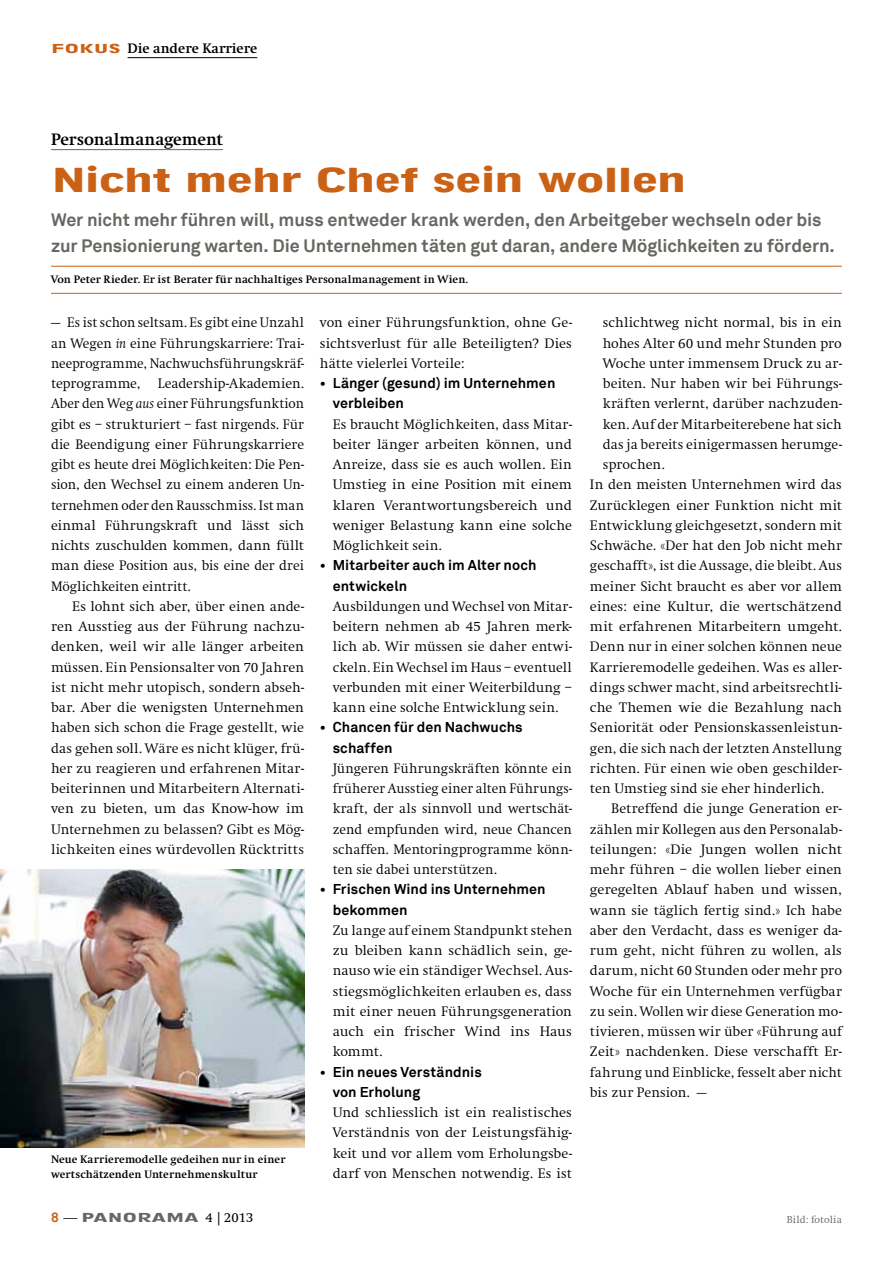
<style>
.page{position:relative;width:893px;height:1263px;background:#fff}
.page>*{position:absolute;margin:0;border:0;box-sizing:border-box;transform-origin:0 0}
.t1{font:36px "Rundfunk Grotesk Com";letter-spacing:-.035em;color:#cb6114;scale:1.35 1}
.t2{font:700 18px/25.5px "Akkurat";letter-spacing:-.005em;color:#666761}
.t3{font:700 17.25px "Swift";color:#000}
.t4{font:300 14.25px/20.2px "Swift";letter-spacing:.01em;color:#000;text-align:justify}
.t5{font:300 14.25px/20.2px "Swift";letter-spacing:.01em;color:#000;text-align:justify;scale:.96 1}
.t6{font:700 14.25px/20.2px "Akkurat";letter-spacing:.005em;color:#000}
.t7{font:700 14.25px "Swift";letter-spacing:.005em;color:#000}
.t8{font:13.5px "Rundfunk Grotesk Com";color:#666761;scale:1.5 1}
.t9{font:700 11.25px/15px "Swift";letter-spacing:.015em;color:#000}
.t10{font:300 10.5px "Swift";letter-spacing:.005em;color:#666761}
.s1{font-family:"Rundfunk Grotesk Com";font-weight:400;font-size:13.5px;color:#cb6114}
.s2{font-style:italic}
.s3{font-family:"Akkurat";font-weight:700;color:#cb6114}
.s4{font-family:"Swift";font-weight:300;color:#000}
.s5{font-family:"Swift Com";color:#000}
</style>
<div class="page">
<hr style="left:128px;top:57px;width:129px;height:1px;background:#000">
<hr style="left:51px;top:149px;width:172px;height:1px;background:#666761">
<hr style="left:51px;top:266px;width:791px;height:1px;background:#cb6114">
<hr style="left:51px;top:293px;width:791px;height:1px;background:#cb6114">
<img style="left:0;top:870px;width:304px;height:277px">
<p class="t7" style="left:51px;top:41px;width:208px"><span class="s1">FOKUS</span> Die andere Karriere</p>
<p class="t3" style="left:51px;top:130px;width:173px">Personalmanagement</p>
<h1 class="t1" style="left:51px;top:160px;width:472px">Nicht mehr Chef sein wollen</h1>
<p class="t2" style="left:51px;top:207px;width:785px">Wer nicht mehr führen will, muss entweder krank werden, den Arbeitgeber wechseln oder bis zur Pensionierung warten. Die Unternehmen täten gut daran, andere Möglichkeiten zu fördern.</p>
<p class="t9" style="left:51px;top:272px;width:418px">Von Peter Rieder. Er ist Berater für nachhaltiges Personalmanagement in Wien.</p>
<p class="t5" style="left:51px;top:313px;width:265px">— Es ist schon seltsam. Es gibt eine Unzahl an Wegen <span class="s2">in</span> eine Führungskarriere: Trai&shy;neeprogramme, Nachwuchsführungskräf&shy;teprogramme, Leadership-Akademien.<br>Aber den Weg <span class="s2">aus</span> einer Führungsfunktion gibt es – strukturiert – fast nirgends. Für die Beendigung einer Führungskarriere gibt es heute drei Möglichkeiten: Die Pen&shy;sion, den Wechsel zu einem anderen Un&shy;ternehmen oder den Rausschmiss. Ist man einmal Führungskraft und lässt sich nichts zuschulden kommen, dann füllt man diese Position aus, bis eine der drei Möglichkeiten eintritt.</p>
<p class="t4" style="left:51px;top:596px;width:255px;text-indent:21px">Es lohnt sich aber, über einen ande&shy;ren Ausstieg aus der Führung nachzu&shy;denken, weil wir alle länger arbeiten müssen. Ein Pensionsalter von 70 Jahren ist nicht mehr utopisch, sondern abseh&shy;bar. Aber die wenigsten Unternehmen haben sich schon die Frage gestellt, wie das gehen soll. Wäre es nicht klüger, frü&shy;her zu reagieren und erfahrenen Mitar&shy;beiterinnen und Mitarbeitern Alternati&shy;ven zu bieten, um das Know-how im Unternehmen zu belassen? Gibt es Mög&shy;lichkeiten eines würdevollen Rücktritts</p>
<p class="t4" style="left:320px;top:313px;width:253px">von einer Führungsfunktion, ohne Ge&shy;sichtsverlust für alle Beteiligten? Dies hätte vielerlei Vorteile:</p>
<p class="t6" style="left:333px;top:373px;width:224px;text-indent:-13px">• Länger (gesund) im Unternehmen verbleiben</p>
<p class="t4" style="left:333px;top:414px;width:241px">Es braucht Möglichkeiten, dass Mitar&shy;beiter länger arbeiten können, und Anreize, dass sie es auch wollen. Ein Umstieg in eine Position mit einem klaren Verantwortungsbereich und weniger Belastung kann eine solche Möglichkeit sein.</p>
<p class="t6" style="left:333px;top:555px;width:205px;text-indent:-13px">• Mitarbeiter auch im Alter noch entwickeln</p>
<p class="t4" style="left:333px;top:596px;width:241px">Ausbildungen und Wechsel von Mitar&shy;beitern nehmen ab 45 Jahren merk&shy;lich ab. Wir müssen sie daher entwi&shy;ckeln. Ein Wechsel im Haus – eventuell verbunden mit einer Weiterbildung – kann eine solche Entwicklung sein.</p>
<p class="t6" style="left:333px;top:717px;width:191px;text-indent:-13px">• Chancen für den Nachwuchs schaffen</p>
<p class="t4" style="left:333px;top:758px;width:241px">Jüngeren Führungskräften könnte ein früherer Ausstieg einer alten Führungs&shy;kraft, der als sinnvoll und wertschät&shy;zend empfunden wird, neue Chancen schaffen. Mentoringprogramme könn&shy;ten sie dabei unterstützen.</p>
<p class="t6" style="left:333px;top:879px;width:214px;text-indent:-13px">• Frischen Wind ins Unternehmen bekommen</p>
<p class="t4" style="left:333px;top:920px;width:241px">Zu lange auf einem Standpunkt stehen zu bleiben kann schädlich sein, ge&shy;nauso wie ein ständiger Wechsel. Aus&shy;stiegsmöglichkeiten erlauben es, dass mit einer neuen Führungsgeneration auch ein frischer Wind ins Haus kommt.</p>
<p class="t6" style="left:333px;top:1062px;width:151px;text-indent:-13px">• Ein neues Verständnis von Erholung</p>
<p class="t4" style="left:333px;top:1103px;width:241px">Und schliesslich ist ein realistisches Verständnis von der Leistungsfähig&shy;keit und vor allem vom Erholungsbe&shy;darf von Menschen notwendig. Es ist</p>
<p class="t4" style="left:603px;top:313px;width:241px">schlichtweg nicht normal, bis in ein</p>
<p class="t4" style="left:603px;top:333px;width:241px">hohes Alter 60 und mehr Stunden pro</p>
<p class="t4" style="left:603px;top:353px;width:241px">Woche unter immensem Druck zu ar-</p>
<p class="t4" style="left:603px;top:374px;width:241px">beiten. Nur haben wir bei Führungs-</p>
<p class="t4" style="left:603px;top:394px;width:241px">kräften verlernt, darüber nachzuden-</p>
<p class="t4" style="left:603px;top:414px;width:241px">ken. Auf der Mitarbeiterebene hat sich</p>
<p class="t4" style="left:603px;top:434px;width:241px">das ja bereits einigermassen herumge-</p>
<p class="t4" style="left:603px;top:455px;width:64px">sprochen.</p>
<p class="t4" style="left:590px;top:475px;width:253px">In den meisten Unternehmen wird das</p>
<p class="t4" style="left:590px;top:495px;width:253px">Zurücklegen einer Funktion nicht mit</p>
<p class="t4" style="left:590px;top:515px;width:253px">Entwicklung gleichgesetzt, sondern mit</p>
<p class="t4" style="left:590px;top:536px;width:253px">Schwäche. «Der hat den Job nicht mehr</p>
<p class="t4" style="left:590px;top:556px;width:253px">geschafft», ist die Aussage, die bleibt. Aus</p>
<p class="t4" style="left:590px;top:576px;width:253px">meiner Sicht braucht es aber vor allem</p>
<p class="t4" style="left:590px;top:596px;width:253px">eines: eine Kultur, die wertschätzend</p>
<p class="t4" style="left:590px;top:617px;width:253px">mit erfahrenen Mitarbeitern umgeht.</p>
<p class="t4" style="left:590px;top:637px;width:253px">Denn nur in einer solchen können neue</p>
<p class="t4" style="left:590px;top:657px;width:253px">Karrieremodelle gedeihen. Was es aller-</p>
<p class="t4" style="left:590px;top:677px;width:253px">dings schwer macht, sind arbeitsrechtli-</p>
<p class="t4" style="left:590px;top:698px;width:253px">che Themen wie die Bezahlung nach</p>
<p class="t4" style="left:590px;top:718px;width:253px">Seniorität oder Pensionskassenleistun-</p>
<p class="t4" style="left:590px;top:738px;width:253px">gen, die sich nach der letzten Anstellung</p>
<p class="t4" style="left:590px;top:758px;width:253px">richten. Für einen wie oben geschilder-</p>
<p class="t4" style="left:590px;top:779px;width:236px">ten Umstieg sind sie eher hinderlich.</p>
<p class="t4" style="left:611px;top:799px;width:232px">Betreffend die junge Generation er-</p>
<p class="t4" style="left:590px;top:819px;width:253px">zählen mir Kollegen aus den Personalab-</p>
<p class="t4" style="left:590px;top:839px;width:253px">teilungen: «Die Jungen wollen nicht</p>
<p class="t4" style="left:590px;top:860px;width:254px">mehr führen – die wollen lieber einen</p>
<p class="t4" style="left:590px;top:880px;width:253px">geregelten Ablauf haben und wissen,</p>
<p class="t4" style="left:590px;top:900px;width:253px">wann sie täglich fertig sind.» Ich habe</p>
<p class="t4" style="left:590px;top:920px;width:253px">aber den Verdacht, dass es weniger da-</p>
<p class="t4" style="left:590px;top:941px;width:253px">rum geht, nicht führen zu wollen, als</p>
<p class="t4" style="left:590px;top:961px;width:253px">darum, nicht 60 Stunden oder mehr pro</p>
<p class="t4" style="left:590px;top:981px;width:253px">Woche für ein Unternehmen verfügbar</p>
<p class="t4" style="left:590px;top:1001px;width:253px">zu sein. Wollen wir diese Generation mo-</p>
<p class="t4" style="left:590px;top:1022px;width:254px">tivieren, müssen wir über «Führung auf</p>
<p class="t4" style="left:590px;top:1042px;width:253px">Zeit» nachdenken. Diese verschafft Er-</p>
<p class="t4" style="left:590px;top:1062px;width:253px">fahrung und Einblicke, fesselt aber nicht</p>
<p class="t4" style="left:590px;top:1082px;width:118px">bis zur Pension. —</p>
<p class="t9" style="left:51px;top:1152px;width:236px">Neue Karrieremodelle gedeihen nur in einer wertschätzenden Unternehmenskultur</p>
<p class="t8" style="left:51px;top:1210px;width:136px"><span class="s3">8</span> <span class="s4">—</span> PANORAMA <span class="s5">4 |2013</span></p>
<p class="t10" style="left:787px;top:1214px;width:57px">Bild: fotolia</p>
</div>
